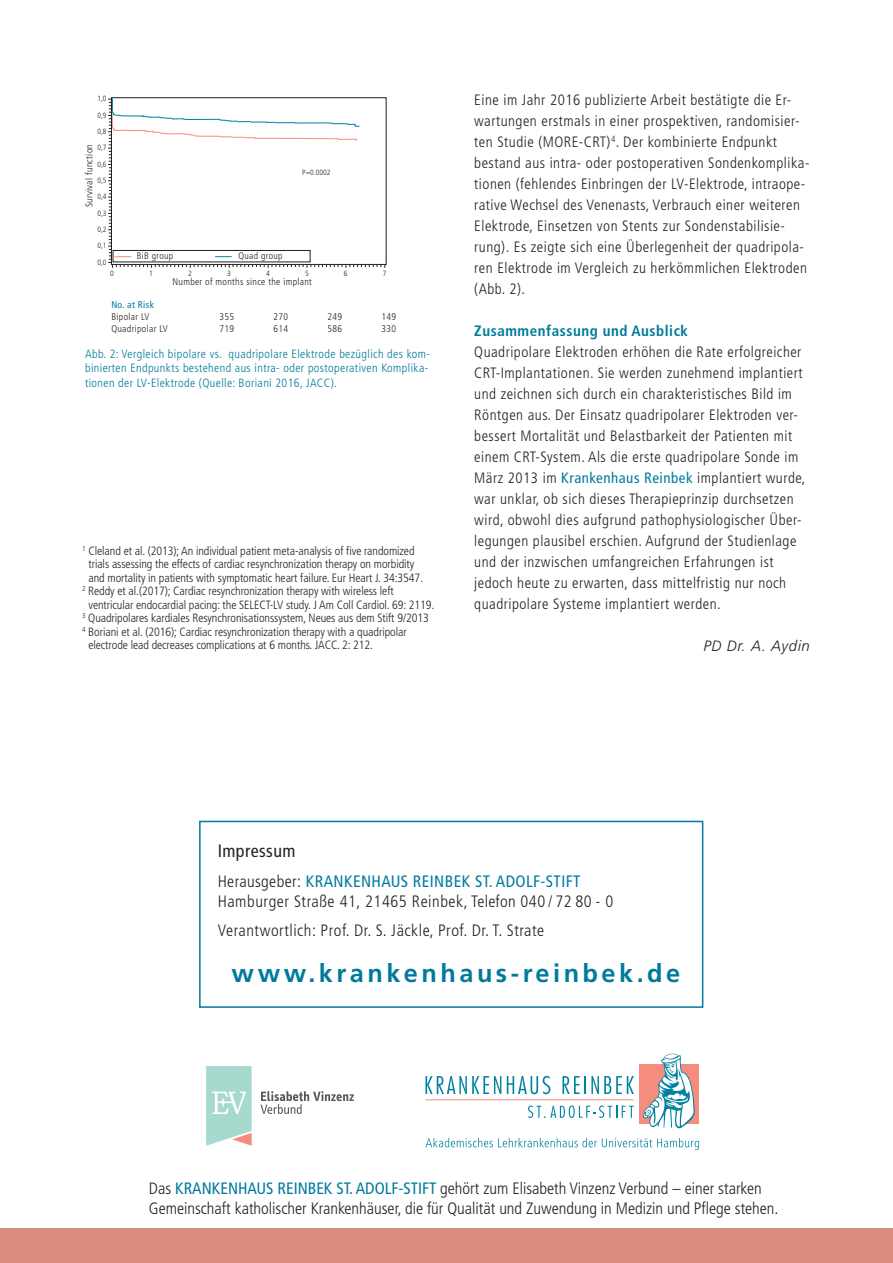
<style>
.page{position:relative;width:893px;height:1263px;background:#fff}
.page>*{position:absolute;margin:0;border:0;box-sizing:border-box;transform-origin:0 0}
.t1{font:700 25.35px "Frutiger";letter-spacing:.14em;color:#007a9c}
.t2{font:condensed 18px "Frutiger";letter-spacing:.025em;color:#222221}
.t3{font:300 condensed 16.5px/19.8px "Frutiger";color:#222221}
.t4{font:300 condensed 16.5px/19.5px "Frutiger";letter-spacing:.03em;color:#222221}
.t5{font:300 condensed 15px/21px "Frutiger";letter-spacing:.035em;color:#222221}
.t6{font:700 condensed 15px "Frutiger";letter-spacing:.035em;color:#007a9c}
.t7{font:italic 300 15px "Frutiger";letter-spacing:.04em;color:#222221}
.t8{font:300 condensed 12px "Frutiger";letter-spacing:-.005em;color:#222221}
.t9{font:300 condensed 12px/14.4px "Frutiger";letter-spacing:.035em;color:#007a9c}
.t10{font:300 condensed 9.75px "Frutiger";letter-spacing:.035em;color:#222221}
.t11{font:condensed 9.75px "Frutiger";letter-spacing:.035em;color:#007a9c}
.t12{font:300 condensed 9.45px "Frutiger";letter-spacing:.035em;color:#222221}
.t13{font:300 condensed 7.65px "Frutiger";color:#231f20}
.s1{font-weight:400;color:#007a9c}
</style>
<div class="page">
<div style="left:199px;top:821px;width:504px;height:187px;border:2px solid #007a9c"></div>
<div style="left:0;top:1229px;width:892px;height:34px;background:#da8d7e"></div>
<svg style="left:425px;top:1076px;width:125px;height:18px"></svg>
<svg style="left:562px;top:1076px;width:72px;height:18px"></svg>
<svg style="left:528px;top:1105px;width:105px;height:13px"></svg>
<div style="left:639px;top:1064px;width:60px;height:59px;background:#f48d7d"></div>
<svg style="left:643px;top:1054px;width:51px;height:74px"></svg>
<hr style="left:425px;top:1099px;width:208px;height:1px;background:#f48d7d">
<svg style="left:425px;top:1138px;width:274px;height:12px"></svg>
<svg style="left:206px;top:1066px;width:45px;height:80px;background:#b4dcd2"></svg>
<svg style="left:260px;top:1091px;width:94px;height:23px"></svg>
<svg style="left:108px;top:98px;width:277px;height:170px"></svg>
<div style="left:111px;top:97px;width:275px;height:168px;border:1px solid #231f20"></div>
<p class="t13" style="left:97px;top:95px;width:11px">1,0</p>
<p class="t13" style="left:97px;top:112px;width:11px">0,9</p>
<p class="t13" style="left:97px;top:128px;width:11px">0,8</p>
<p class="t10" style="left:85px;top:207px;width:65px;rotate:-90deg">Survival function</p>
<p class="t13" style="left:97px;top:144px;width:11px">0,7</p>
<p class="t13" style="left:97px;top:161px;width:11px">0,6</p>
<p class="t13" style="left:97px;top:177px;width:11px">0,5</p>
<p class="t13" style="left:97px;top:193px;width:11px">0,4</p>
<p class="t13" style="left:97px;top:210px;width:11px">0,3</p>
<p class="t13" style="left:97px;top:226px;width:11px">0,2</p>
<p class="t13" style="left:97px;top:242px;width:11px">0,1</p>
<p class="t13" style="left:302px;top:169px;width:30px">P=0.0002</p>
<p class="t12" style="left:137px;top:252px;width:38px">BiB group</p>
<p class="t12" style="left:238px;top:251px;width:45px">Quad group</p>
<p class="t10" style="left:172px;top:278px;width:141px">Number of months since the implant</p>
<p class="t11" style="left:111px;top:300px;width:44px">No. at Risk</p>
<p class="t10" style="left:111px;top:313px;width:40px">Bipolar LV</p>
<p class="t10" style="left:219px;top:313px;width:16px">355</p>
<p class="t10" style="left:273px;top:313px;width:16px">270</p>
<p class="t10" style="left:327px;top:313px;width:16px">249</p>
<p class="t10" style="left:381px;top:313px;width:16px">149</p>
<p class="t10" style="left:111px;top:325px;width:58px">Quadripolar LV</p>
<p class="t10" style="left:219px;top:325px;width:16px">719</p>
<p class="t10" style="left:273px;top:325px;width:16px">614</p>
<p class="t10" style="left:327px;top:325px;width:16px">586</p>
<p class="t10" style="left:381px;top:325px;width:16px">330</p>
<p class="t13" style="left:97px;top:259px;width:11px">0,0</p>
<p class="t13" style="left:110px;top:270px;width:5px">0</p>
<p class="t13" style="left:149px;top:270px;width:5px">1</p>
<p class="t13" style="left:188px;top:270px;width:5px">2</p>
<p class="t13" style="left:227px;top:270px;width:5px">3</p>
<p class="t13" style="left:266px;top:270px;width:5px">4</p>
<p class="t13" style="left:305px;top:270px;width:5px">5</p>
<p class="t13" style="left:344px;top:270px;width:5px">6</p>
<p class="t13" style="left:383px;top:270px;width:5px">7</p>
<p class="t9" style="left:85px;top:347px;width:346px">Abb. 2: Vergleich bipolare vs. quadripolare Elektrode bezüglich des kom&shy;binierten Endpunkts bestehend aus intra- oder postoperativen Komplika&shy;tionen der LV-Elektrode (Quelle: Boriani 2016, JACC).</p>
<p class="t8" style="left:82px;top:546px;width:334px"><sup>1</sup> Cleland et al. (2013);An individual patient meta-analysis of five randomized</p>
<p class="t8" style="left:88px;top:559px;width:327px">trials assessing the effects of cardiac resynchronization therapy on morbidity</p>
<p class="t8" style="left:88px;top:573px;width:336px">and mortality in patients with symptomatic heart failure. Eur Heart J. 34:3547.</p>
<p class="t8" style="left:82px;top:586px;width:313px"><sup>2</sup> Reddy et al.(2017); Cardiac resynchronization therapy with wireless left</p>
<p class="t8" style="left:88px;top:600px;width:347px">ventricular endocardial pacing: the SELECT-LV study. J Am Coll Cardiol. 69: 2119.</p>
<p class="t8" style="left:82px;top:613px;width:348px"><sup>3</sup> Quadripolares kardiales Resynchronisationssystem, Neues aus dem Stift 9/2013</p>
<p class="t8" style="left:82px;top:627px;width:326px"><sup>4</sup> Boriani et al. (2016); Cardiac resynchronization therapy with a quadripolar</p>
<p class="t8" style="left:88px;top:640px;width:286px">electrode lead decreases complications at 6 months. JACC. 2: 212.</p>
<p class="t5" style="left:474px;top:90px;width:337px">Eine im Jahr 2016 publizierte Arbeit bestätigte die Er&shy;wartungen erstmals in einer prospektiven, randomisier&shy;ten Studie (MORE-CRT)<sup>4</sup>. Der kombinierte Endpunkt bestand aus intra- oder postoperativen Sondenkomplika&shy;tionen (fehlendes Einbringen der LV-Elektrode, intraope&shy;rative Wechsel des Venenasts, Verbrauch einer weiteren Elektrode, Einsetzen von Stents zur Sondenstabilisie&shy;rung). Es zeigte sich eine Überlegenheit der quadripola&shy;ren Elektrode im Vergleich zu herkömmlichen Elektroden (Abb. 2).</p>
<p class="t6" style="left:474px;top:325px;width:215px">Zusammenfassung und Ausblick</p>
<p class="t5" style="left:474px;top:342px;width:332px">Quadripolare Elektroden erhöhen die Rate erfolgreicher CRT-Implantationen. Sie werden zunehmend implantiert und zeichnen sich durch ein charakteristisches Bild im Röntgen aus. Der Einsatz quadripolarer Elektroden ver&shy;bessert Mortalität und Belastbarkeit der Patienten mit einem CRT-System. Als die erste quadripolare Sonde im März 2013 im <span class="s1">Krankenhaus Reinbek</span> implantiert wurde, war unklar, ob sich dieses Therapieprinzip durchsetzen wird, obwohl dies aufgrund pathophysiologischer Über&shy;legungen plausibel erschien. Aufgrund der Studienlage und der inzwischen umfangreichen Erfahrungen ist jedoch heute zu erwarten, dass mittelfristig nur noch quadripolare Systeme implantiert werden.</p>
<p class="t7" style="left:703px;top:640px;width:108px">PD Dr. A. Aydin</p>
<p class="t2" style="left:218px;top:844px;width:79px">Impressum</p>
<p class="t4" style="left:218px;top:873px;width:397px">Herausgeber: <span class="s1">KRANKENHAUS REINBEK ST. ADOLF-STIFT<br></span>Hamburger Straße 41, 21465 Reinbek, Telefon 040 / 72 80 - 0</p>
<p class="t4" style="left:218px;top:922px;width:328px">Verantwortlich: Prof. Dr. S. Jäckle, Prof. Dr. T. Strate</p>
<h1 class="t1" style="left:232px;top:963px;width:450px">www.krankenhaus-reinbek.de</h1>
<p class="t3" style="left:149px;top:1179px;width:631px">Das <span class="s1">KRANKENHAUS REINBEK ST. ADOLF-STIFT</span> gehört zum Elisabeth Vinzenz Verbund – einer starken<br>Gemeinschaft katholischer Krankenhäuser, die für Qualität und Zuwendung in Medizin und Pflege stehen.</p>
</div>
